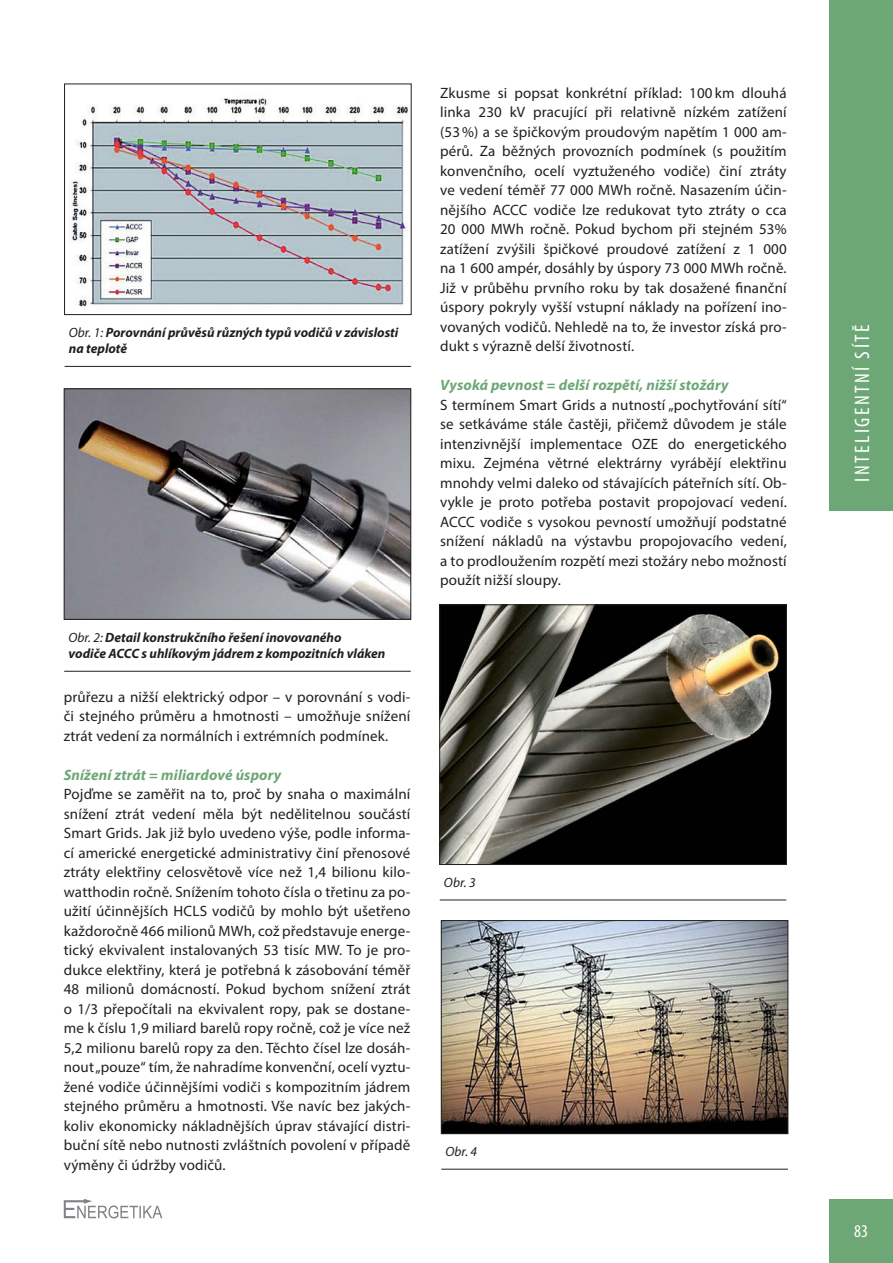
<style>
.page{position:relative;width:893px;height:1263px;background:#fff}
.page>*{position:absolute;margin:0;border:0;box-sizing:border-box;transform-origin:0 0}
.t1{font:condensed 21px "Myriad Pro";letter-spacing:.12em;color:#fff}
.t2{font:condensed 18px "Myriad Pro";color:#fff}
.t3{font:15px/19.5px "Myriad Pro";letter-spacing:.01em;color:#231f20;text-align:justify}
.t4{font:italic 700 15px "Myriad Pro";letter-spacing:.01em;color:#6ca775}
.t5{font:italic 700 13.5px/16.4px "Myriad Pro";color:#231f20}
.t6{font:italic 13.5px "Myriad Pro";letter-spacing:.005em;color:#231f20}
.s1{font-weight:400}
</style>
<div class="page">
<div style="left:829px;top:0;width:63px;height:510px;background:#6ca775"></div>
<div style="left:829px;top:1199px;width:63px;height:64px;background:#6ca775"></div>
<svg style="left:64px;top:1199px;width:98px;height:19px"></svg>
<img style="left:66px;top:390px;width:343px;height:228px">
<div style="left:64px;top:388px;width:347px;height:232px;border:1px solid #231f20"></div>
<img style="left:443px;top:922px;width:343px;height:210px">
<div style="left:441px;top:920px;width:347px;height:214px;border:1px solid #231f20"></div>
<hr style="left:64px;top:671px;width:347px;height:1px;background:#231f20">
<hr style="left:441px;top:1169px;width:346px;height:1px;background:#231f20">
<img style="left:441px;top:606px;width:343px;height:257px">
<div style="left:439px;top:604px;width:347px;height:261px;border:1px solid #231f20"></div>
<img style="left:70px;top:95px;width:339px;height:212px">
<div style="left:64px;top:84px;width:347px;height:231px;border:1px solid #231f20"></div>
<hr style="left:439px;top:900px;width:347px;height:1px;background:#231f20">
<hr style="left:65px;top:366px;width:346px;height:1px;background:#231f20">
<p class="t5" style="left:69px;top:324px;width:331px"><span class="s1">Obr. 1:</span> Porovnání průvěsů různých typů vodičů v závislosti na teplotě</p>
<p class="t5" style="left:68px;top:629px;width:318px"><span class="s1">Obr. 2:</span> Detail konstrukčního řešení inovovaného<br>vodiče ACCC s uhlíkovým jádrem z kompozitních vláken</p>
<p class="t3" style="left:64px;top:688px;width:348px">průřezu a nižší elektrický odpor – v porovnání s vodi&shy;či stejného průměru a hmotnosti – umožňuje snížení ztrát vedení za normálních i extrémních podmínek.</p>
<p class="t4" style="left:64px;top:766px;width:219px">Snížení ztrát = miliardové úspory</p>
<p class="t3" style="left:64px;top:786px;width:348px">Pojďme se zaměřit na to, proč by snaha o maximální snížení ztrát vedení měla být nedělitelnou součástí Smart Grids. Jak již bylo uvedeno výše, podle informa&shy;cí americké energetické administrativy činí přenosové ztráty elektřiny celosvětově více než 1,4 bilionu kilo&shy;watthodin ročně. Snížením tohoto čísla o třetinu za po&shy;užití účinnějších HCLS vodičů by mohlo být ušetřeno každoročně 466 milionů MWh, což představuje energe&shy;tický ekvivalent instalovaných 53 tisíc MW. To je pro&shy;dukce elektřiny, která je potřebná k zásobování téměř 48 milionů domácností. Pokud bychom snížení ztrát o 1/3 přepočítali na ekvivalent ropy, pak se dostane&shy;me k číslu 1,9 miliard barelů ropy ročně, což je více než 5,2 milionu barelů ropy za den. Těchto čísel lze dosáh&shy;nout „pouze“ tím, že nahradíme konvenční, ocelí vyztu&shy;žené vodiče účinnějšími vodiči s kompozitním jádrem stejného průměru a hmotnosti. Vše navíc bez jakých&shy;koliv ekonomicky nákladnějších úprav stávající distri&shy;buční sítě nebo nutnosti zvláštních povolení v případě výměny či údržby vodičů.</p>
<p class="t3" style="left:440px;top:84px;width:348px">Zkusme si popsat konkrétní příklad: 100 km dlouhá linka 230 kV pracující při relativně nízkém zatížení (53 %) a se špičkovým proudovým napětím 1 000 am&shy;pérů. Za běžných provozních podmínek (s použitím konvenčního, ocelí vyztuženého vodiče) činí ztráty ve vedení téměř 77 000 MWh ročně. Nasazením účin&shy;nějšího ACCC vodiče lze redukovat tyto ztráty o cca 20 000 MWh ročně. Pokud bychom při stejném 53% zatížení zvýšili špičkové proudové zatížení z 1 000 na 1 600 ampér, dosáhly by úspory 73 000 MWh ročně.<br>Již v průběhu prvního roku by tak dosažené finanční úspory pokryly vyšší vstupní náklady na pořízení ino&shy;vovaných vodičů. Nehledě na to, že investor získá pro&shy;dukt s výrazně delší životností.</p>
<p class="t4" style="left:440px;top:376px;width:290px">Vysoká pevnost = delší rozpětí, nižší stožáry</p>
<p class="t3" style="left:440px;top:396px;width:348px">S termínem Smart Grids a nutností „pochytřování sítí“ se setkáváme stále častěji, přičemž důvodem je stále intenzivnější implementace OZE do energetického mixu. Zejména větrné elektrárny vyrábějí elektřinu mnohdy velmi daleko od stávajících páteřních sítí. Ob&shy;vykle je proto potřeba postavit propojovací vedení.<br>ACCC vodiče s vysokou pevností umožňují podstatné snížení nákladů na výstavbu propojovacího vedení, a to prodloužením rozpětí mezi stožáry nebo možností použít nižší sloupy.</p>
<p class="t6" style="left:444px;top:877px;width:33px">Obr. 3</p>
<p class="t6" style="left:445px;top:1146px;width:33px">Obr. 4</p>
<h1 class="t1" style="left:853px;top:482px;width:159px;rotate:-90deg">INTELIGENTNÍ SÍTĚ</h1>
<p class="t2" style="left:854px;top:1225px;width:15px">83</p>
</div>
